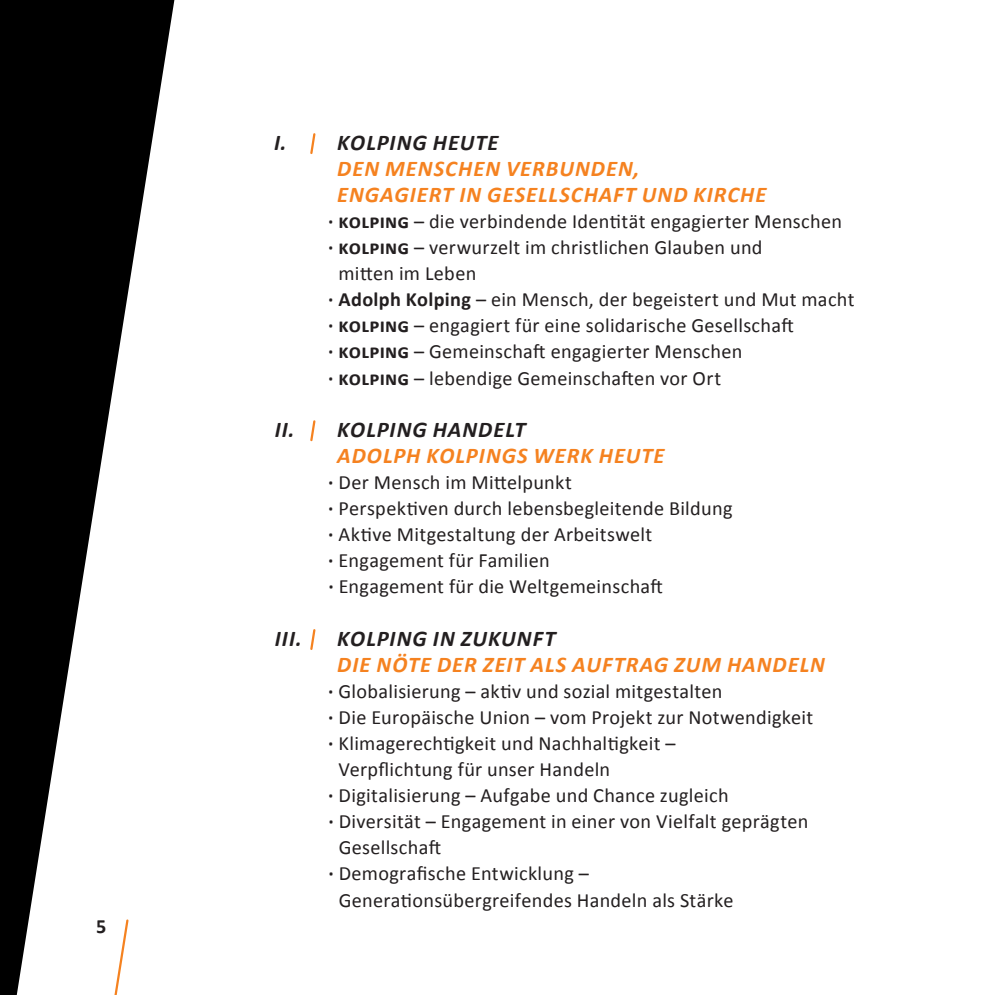
<style>
.page{position:relative;width:995px;height:995px;background:#fff}
.page>*{position:absolute;margin:0;border:0;box-sizing:border-box;transform-origin:0 0}
.t1{font:italic 700 22.5px/26.1px "Calibri";letter-spacing:.045em;color:#f58220}
.t2{font:italic 700 22.5px "Calibri";letter-spacing:.045em;color:#231f20}
.t3{font:20.25px/26.1px "Calibri";letter-spacing:.015em;color:#231f20}
.t4{font:700 20.25px "Calibri";color:#231f20}
.s1{font-weight:700}
</style>
<div class="page">
<svg style="left:310px;top:133px;width:6px;height:21px"></svg>
<svg style="left:310px;top:420px;width:6px;height:22px"></svg>
<svg style="left:310px;top:629px;width:6px;height:21px"></svg>
<svg style="left:0;top:0;width:174px;height:995px;fill:#000"></svg>
<p class="t4" style="left:96px;top:912px;width:12px">5</p>
<p class="t2" style="left:274px;top:126px;width:226px">I. KOLPING HEUTE</p>
<p class="t1" style="left:337px;top:154px;width:431px">DEN MENSCHEN VERBUNDEN,<br>ENGAGIERT IN GESELLSCHAFT UND KIRCHE</p>
<p class="t3" style="left:328px;top:208px;width:515px"><span class="s1">· kolping</span> – die verbindende Identität engagierter Menschen</p>
<p class="t3" style="left:328px;top:234px;width:436px"><span class="s1">· kolping</span> – verwurzelt im christlichen Glauben und</p>
<p class="t3" style="left:339px;top:260px;width:139px">mitten im Leben</p>
<p class="t3" style="left:328px;top:286px;width:528px"><span class="s1">· Adolph Kolping</span> – ein Mensch, der begeistert und Mut macht</p>
<p class="t3" style="left:328px;top:312px;width:467px"><span class="s1">· kolping</span> – engagiert für eine solidarische Gesellschaft</p>
<p class="t3" style="left:328px;top:338px;width:416px"><span class="s1">· kolping</span> – Gemeinschaft engagierter Menschen</p>
<p class="t3" style="left:328px;top:364px;width:394px"><span class="s1">· kolping</span> – lebendige Gemeinschaften vor Ort</p>
<p class="t2" style="left:275px;top:413px;width:252px">II. KOLPING HANDELT</p>
<p class="t1" style="left:337px;top:442px;width:329px">ADOLPH KOLPINGS WERK HEUTE</p>
<p class="t3" style="left:328px;top:469px;width:406px"><span class="s1">·</span> Der Mensch im Mittelpunkt<br><span class="s1">·</span> Perspektiven durch lebensbegleitende Bildung <span class="s1">·</span> Aktive Mitgestaltung der Arbeitswelt<br><span class="s1">·</span> Engagement für Familien<br><span class="s1">·</span> Engagement für die Weltgemeinschaft</p>
<p class="t2" style="left:275px;top:622px;width:29px">III.</p>
<p class="t2" style="left:337px;top:622px;width:220px">KOLPING IN ZUKUNFT</p>
<p class="t1" style="left:337px;top:650px;width:489px">DIE NÖTE DER ZEIT ALS AUFTRAG ZUM HANDELN</p>
<p class="t3" style="left:328px;top:677px;width:396px"><span class="s1">·</span> Globalisierung – aktiv und sozial mitgestalten</p>
<p class="t3" style="left:328px;top:704px;width:486px"><span class="s1">·</span> Die Europäische Union – vom Projekt zur Notwendigkeit</p>
<p class="t3" style="left:328px;top:730px;width:349px"><span class="s1">·</span> Klimagerechtigkeit und Nachhaltigkeit –</p>
<p class="t3" style="left:339px;top:756px;width:273px">Verpflichtung für unser Handeln</p>
<p class="t3" style="left:328px;top:782px;width:402px"><span class="s1">·</span> Digitalisierung – Aufgabe und Chance zugleich</p>
<p class="t3" style="left:328px;top:808px;width:482px"><span class="s1">·</span> Diversität – Engagement in einer von Vielfalt geprägten</p>
<p class="t3" style="left:339px;top:834px;width:104px">Gesellschaft</p>
<p class="t3" style="left:328px;top:860px;width:262px"><span class="s1">·</span> Demografische Entwicklung –</p>
<p class="t3" style="left:339px;top:886px;width:396px">Generationsübergreifendes Handeln als Stärke</p>
</div>
